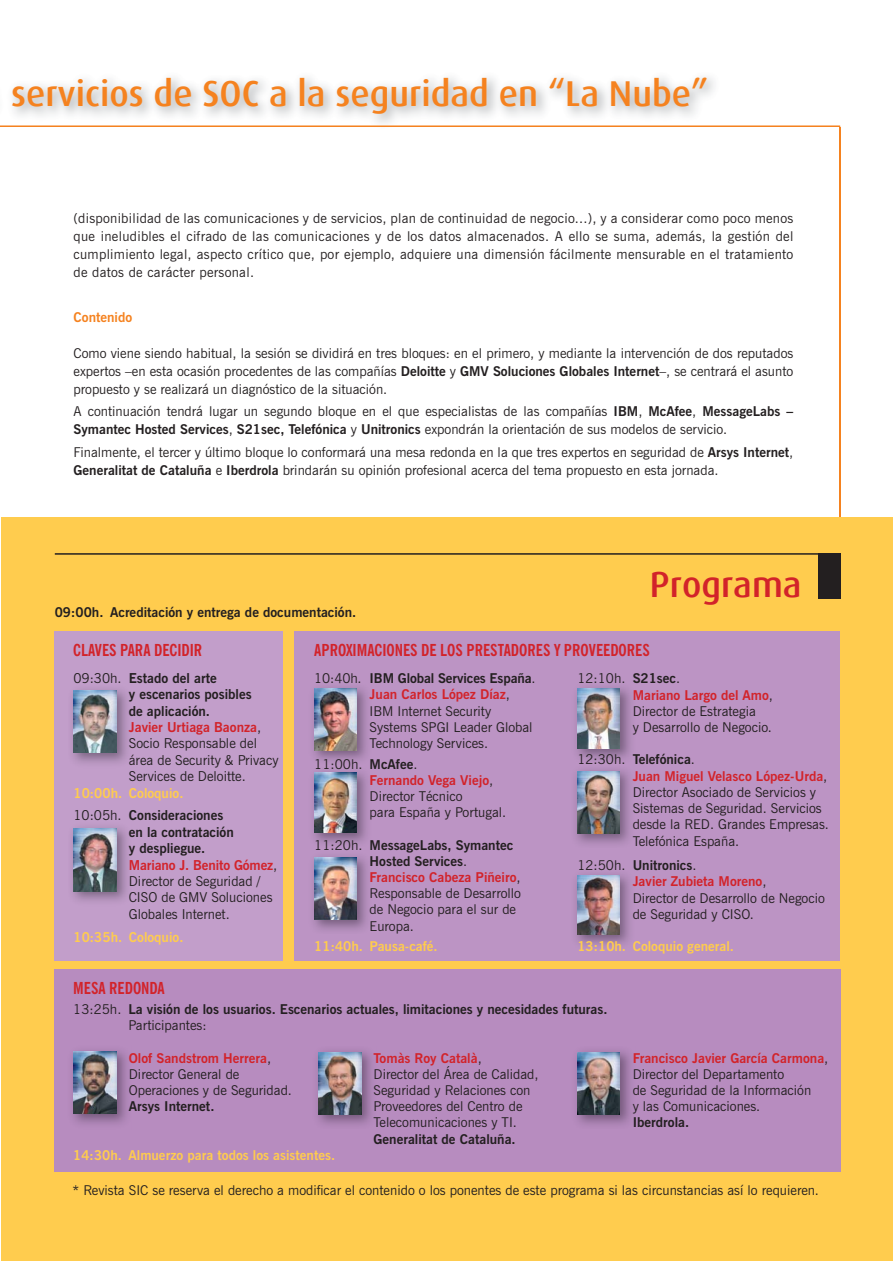
<style>
.page{position:relative;width:893px;height:1261px;background:#fff}
.page>*{position:absolute;margin:0;border:0;box-sizing:border-box;transform-origin:0 0}
.t1{font:500 36px "Dax";color:#f5821f}
.t2{font:500 36px "Dax";color:#d2232a}
.t3{font:700 condensed 16.5px "News Gothic BT";color:#d2232a}
.t4{font:13.65px/16.4px "News Gothic BT";color:#231f20}
.t5{font:700 13.65px/22.8px "News Gothic BT";color:#ffcc4e}
.t6{font:13.5px/16.2px "News Gothic BT";color:#231f20}
.t7{font:700 13.5px/16.2px "News Gothic BT";color:#231f20}
.t8{font:700 13.5px "News Gothic BT";color:#ffcc4e}
.t9{font:700 13.5px "News Gothic BT";color:#f5821f}
.s1{font-weight:700}
.s2{font-weight:700;color:#d2232a}
.s3{font-weight:400;color:#231f20}
.s4{color:#231f20}
.s5{font-weight:400}
</style>
<div class="page">
<hr style="left:0;top:125px;width:840px;height:2px;background:#f5821f">
<hr style="left:839px;top:127px;width:1px;height:394px;background:#f5821f">
<div style="left:2px;top:517px;width:890px;height:743px;background:#ffcc4e"></div>
<div style="left:818px;top:553px;width:23px;height:46px;background:#231f20"></div>
<hr style="left:55px;top:553px;width:768px;height:1px;background:#231f20">
<div style="left:55px;top:968px;width:786px;height:203px;background:#b78cbf"></div>
<div style="left:55px;top:631px;width:228px;height:329px;background:#c29eca"></div>
<div style="left:294px;top:631px;width:545px;height:329px;background:#bc94c4"></div>
<img style="left:577px;top:1051px;width:53px;height:74px">
<img style="left:577px;top:1051px;width:43px;height:63px">
<img style="left:576px;top:770px;width:54px;height:74px">
<img style="left:577px;top:771px;width:42px;height:62px">
<img style="left:318px;top:1051px;width:53px;height:74px">
<img style="left:318px;top:1051px;width:43px;height:63px">
<img style="left:73px;top:1051px;width:53px;height:73px">
<img style="left:74px;top:1051px;width:42px;height:62px">
<img style="left:72px;top:689px;width:55px;height:74px">
<img style="left:74px;top:690px;width:42px;height:63px">
<img style="left:72px;top:827px;width:55px;height:74px">
<img style="left:74px;top:828px;width:42px;height:63px">
<img style="left:313px;top:688px;width:54px;height:155px">
<img style="left:314px;top:772px;width:43px;height:60px">
<img style="left:576px;top:875px;width:54px;height:70px">
<img style="left:577px;top:875px;width:42px;height:59px">
<img style="left:314px;top:688px;width:43px;height:62px">
<img style="left:577px;top:688px;width:54px;height:71px">
<img style="left:577px;top:688px;width:43px;height:60px">
<img style="left:313px;top:857px;width:54px;height:73px">
<img style="left:314px;top:857px;width:43px;height:62px">
<h1 class="t1" style="left:11px;top:73px;width:699px">servicios de SOC a la seguridad en “La Nube”</h1>
<p class="t6" style="left:73px;top:211px;width:721px;line-height:18px;text-align:justify">(disponibilidad de las comunicaciones y de servicios, plan de continuidad de negocio...), y a considerar como poco menos que ineludibles el cifrado de las comunicaciones y de los datos almacenados. A ello se suma, además, la gestión del cumplimiento legal, aspecto crítico que, por ejemplo, adquiere una dimensión fácilmente mensurable en el tratamiento de datos de carácter personal.</p>
<p class="t9" style="left:73px;top:312px;width:60px">Contenido</p>
<p class="t6" style="left:73px;top:346px;width:721px;line-height:18px;text-align:justify">Como viene siendo habitual, la sesión se dividirá en tres bloques: en el primero, y mediante la intervención de dos reputados expertos –en esta ocasión procedentes de las compañías <span class="s1">Deloitte</span> y <span class="s1">GMV Soluciones Globales Internet</span>–, se centrará el asunto propuesto y se realizará un diagnóstico de la situación.</p>
<p class="t6" style="left:73px;top:404px;width:721px;line-height:18px">A continuación tendrá lugar un segundo bloque en el que especialistas de las compañías <span class="s1">IBM</span>, <span class="s1">McAfee</span>, <span class="s1">MessageLabs –<br>Symantec Hosted Services</span>, <span class="s1">S21sec, Telefónica</span> y <span class="s1">Unitronics</span> expondrán la orientación de sus modelos de servicio.</p>
<p class="t6" style="left:73px;top:444px;width:721px;line-height:18px">Finalmente, el tercer y último bloque lo conformará una mesa redonda en la que tres expertos en seguridad de <span class="s1">Arsys Internet</span>,<br><span class="s1">Generalitat de Cataluña</span> e <span class="s1">Iberdrola</span> brindarán su opinión profesional acerca del tema propuesto en esta jornada.</p>
<h1 class="t2" style="left:650px;top:564px;width:153px">Programa</h1>
<p class="t7" style="left:55px;top:605px;width:303px">09:00h. Acreditación y entrega de documentación.</p>
<p class="t3" style="left:73px;top:644px;width:131px">CLAVES PARA DECIDIR</p>
<p class="t3" style="left:314px;top:644px;width:337px">APROXIMACIONES DE LOS PRESTADORES Y PROVEEDORES</p>
<p class="t4" style="left:129px;top:671px;width:151px;text-indent:-55px">09:30h. <span class="s1">Estado del arte<br>y escenarios posibles<br>de aplicación.<br></span><span class="s2">Javier Urtiaga Baonza</span>,<br>Socio Responsable del área de Security &amp; Privacy<br>Services de Deloitte.</p>
<p class="t5" style="left:73px;top:783px;width:151px">10:00h. Coloquio.<br><span class="s3">10:05h.</span> <span class="s4">Consideraciones</span></p>
<p class="t4" style="left:129px;top:825px;width:150px"><span class="s1">en la contratación<br>y despliegue.<br></span><span class="s2">Mariano J. Benito Gómez</span>,<br>Director de Seguridad /<br>CISO de GMV Soluciones<br>Globales Internet.</p>
<p class="t5" style="left:73px;top:926px;width:111px">10:35h. Coloquio.</p>
<p class="t6" style="left:369px;top:672px;width:167px;text-indent:-55px">10:40h. <span class="s1">IBM Global Services España</span>.<br><span class="s2">Juan Carlos López Díaz</span>,<br>IBM Internet Security<br>Systems SPGI Leader Global<br>Technology Services.</p>
<p class="t6" style="left:369px;top:757px;width:138px;text-indent:-55px">11:00h. <span class="s1">McAfee</span>.<br><span class="s2">Fernando Vega Viejo</span>,<br>Director Técnico<br>para España y Portugal.</p>
<p class="t6" style="left:369px;top:838px;width:153px;text-indent:-55px">11:20h. <span class="s1">MessageLabs, Symantec<br>Hosted Services</span>.<br><span class="s2">Francisco Cabeza Piñeiro</span>,<br>Responsable de Desarrollo de Negocio para el sur de<br>Europa.</p>
<p class="t8" style="left:314px;top:941px;width:125px">11:40h. Pausa-café.</p>
<p class="t6" style="left:632px;top:672px;width:142px;text-indent:-55px">12:10h. <span class="s1">S21sec</span>.<br><span class="s2">Mariano Largo del Amo</span>,<br>Director de Estrategia<br>y Desarrollo de Negocio.</p>
<p class="t6" style="left:632px;top:753px;width:198px;text-indent:-55px">12:30h. <span class="s1">Telefónica</span>.<br><span class="s2">Juan Miguel Velasco López-Urda</span>,<br>Director Asociado de Servicios y<br>Sistemas de Seguridad. Servicios desde la RED. Grandes Empresas.<br>Telefónica España.</p>
<p class="t6" style="left:632px;top:858px;width:194px;text-indent:-55px">12:50h. <span class="s1">Unitronics</span>.<br><span class="s2">Javier Zubieta Moreno</span>,<br>Director de Desarrollo de Negocio de Seguridad y CISO.</p>
<p class="t8" style="left:577px;top:941px;width:158px">13:10h. Coloquio general.</p>
<p class="t3" style="left:73px;top:981px;width:93px">MESA REDONDA</p>
<p class="t7" style="left:128px;top:1002px;width:480px;text-indent:-55px"><span class="s5">13:25h.</span> La visión de los usuarios. Escenarios actuales, limitaciones y necesidades futuras.<br><span class="s5">Participantes:</span></p>
<p class="t6" style="left:129px;top:1051px;width:165px"><span class="s2">Olof Sandstrom Herrera</span>,<br>Director General de<br>Operaciones y de Seguridad.</p>
<p class="t7" style="left:129px;top:1099px;width:87px">Arsys Internet.</p>
<p class="t8" style="left:73px;top:1150px;width:263px">14:30h. Almuerzo para todos los asistentes.</p>
<p class="t6" style="left:373px;top:1051px;width:166px"><span class="s2">Tomàs Roy Català</span>,<br>Director del Área de Calidad,<br>Seguridad y Relaciones con<br>Proveedores del Centro de<br>Telecomunicaciones y TI.</p>
<p class="t7" style="left:373px;top:1132px;width:144px">Generalitat de Cataluña.</p>
<p class="t6" style="left:632px;top:1051px;width:197px"><span class="s2">Francisco Javier García Carmona</span>,<br>Director del Departamento<br>de Seguridad de la Información<br>y las Comunicaciones.</p>
<p class="t7" style="left:632px;top:1115px;width:58px">Iberdrola.</p>
<p class="t6" style="left:72px;top:1183px;width:748px">* Revista SIC se reserva el derecho a modificar el contenido o los ponentes de este programa si las circunstancias así lo requieren.</p>
</div>
